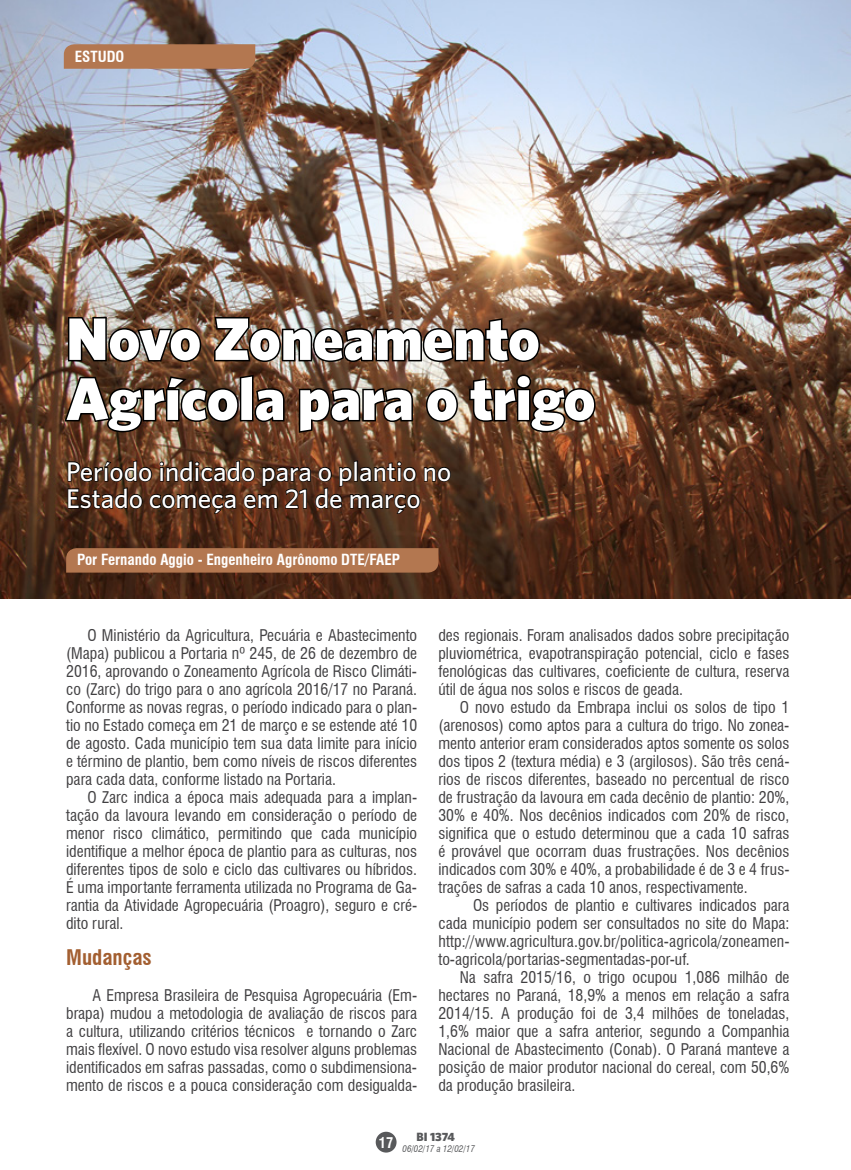
<style>
.page{position:relative;width:851px;height:1170px;background:#fff}
.page>*{position:absolute;margin:0;border:0;box-sizing:border-box;transform-origin:0 0}
.t1{font:900 60px/60px "Whitney HTF";color:#fff}
.t2{font:500 27px/27px "Whitney HTF";color:#fff}
.t3{font:700 condensed 21px "Swiss 721 BT";color:#a35f31}
.t4{font:condensed 15.75px/18px "Swiss 721 BT";color:#414042;text-align:justify}
.t5{font:700 condensed 15px "Swiss 721 BT";color:#fff}
.t6{font:700 condensed 14.4px "Swiss 721 BT";color:#fff}
.t7{font:900 12px "Whitney HTF";letter-spacing:-.005em;color:#58595b}
.t8{font:italic condensed 9px "Swiss 721 BT";color:#58595b}
</style>
<div class="page">
<div style="left:375px;top:1131px;width:21px;height:21px;background:#58595b;border-radius:50%"></div>
<img style="left:0;top:0;width:850px;height:598px">
<img style="left:66px;top:315px;width:137px;height:48px">
<img style="left:212px;top:315px;width:329px;height:48px">
<img style="left:62px;top:373px;width:224px;height:61px">
<img style="left:297px;top:386px;width:117px;height:48px">
<svg style="left:424px;top:386px;width:35px;height:37px"></svg>
<img style="left:467px;top:373px;width:130px;height:61px">
<svg style="left:67px;top:459px;width:384px;height:55px;background:#472918"></svg>
<svg style="left:64px;top:44px;width:191px;height:25px;background:#b27852"></svg>
<div style="left:66px;top:548px;width:372px;height:24px;background:#b37750"></div>
<p class="t5" style="left:75px;top:47px;width:51px">ESTUDO</p>
<h1 class="t1" style="left:66px;top:307px;width:530px">Novo Zoneamento<br>Agrícola para o trigo</h1>
<h2 class="t2" style="left:66px;top:457px;width:386px">Período indicado para o plantio no<br>Estado começa em 21 de março</h2>
<p class="t5" style="left:77px;top:551px;width:324px">Por Fernando Aggio - Engenheiro Agrônomo DTE/FAEP</p>
<p class="t4" style="left:66px;top:625px;width:352px;text-indent:21px">O Ministério da Agricultura, Pecuária e Abastecimento (Mapa) publicou a Portaria nº 245, de 26 de dezembro de 2016, aprovando o Zoneamento Agrícola de Risco Climáti&shy;co (Zarc) do trigo para o ano agrícola 2016/17 no Paraná.<br>Conforme as novas regras, o período indicado para o plan&shy;tio no Estado começa em 21 de março e se estende até 10 de agosto. Cada município tem sua data limite para início e término de plantio, bem como níveis de riscos diferentes para cada data, conforme listado na Portaria.</p>
<p class="t4" style="left:66px;top:787px;width:352px;text-indent:21px">O Zarc indica a época mais adequada para a implan&shy;tação da lavoura levando em consideração o período de menor risco climático, permitindo que cada município identifique a melhor época de plantio para as culturas, nos diferentes tipos de solo e ciclo das cultivares ou híbridos.<br>É uma importante ferramenta utilizada no Programa de Ga&shy;rantia da Atividade Agropecuária (Proagro), seguro e cré&shy;dito rural.</p>
<h3 class="t3" style="left:66px;top:944px;width:87px">Mudanças</h3>
<p class="t4" style="left:66px;top:985px;width:352px;text-indent:26px">A Empresa Brasileira de Pesquisa Agropecuária (Em&shy;brapa) mudou a metodologia de avaliação de riscos para a cultura, utilizando critérios técnicos e tornando o Zarc mais flexível. O novo estudo visa resolver alguns problemas identificados em safras passadas, como o subdimensiona&shy;mento de riscos e a pouca consideração com desigualda-</p>
<p class="t4" style="left:438px;top:625px;width:352px">des regionais. Foram analisados dados sobre precipitação pluviométrica, evapotranspiração potencial, ciclo e fases fenológicas das cultivares, coeficiente de cultura, reserva útil de água nos solos e riscos de geada.</p>
<p class="t4" style="left:438px;top:697px;width:352px;text-indent:21px">O novo estudo da Embrapa inclui os solos de tipo 1 (arenosos) como aptos para a cultura do trigo. No zonea&shy;mento anterior eram considerados aptos somente os solos dos tipos 2 (textura média) e 3 (argilosos). São três cená&shy;rios de riscos diferentes, baseado no percentual de risco de frustração da lavoura em cada decênio de plantio: 20%, 30% e 40%. Nos decênios indicados com 20% de risco, significa que o estudo determinou que a cada 10 safras é provável que ocorram duas frustrações. Nos decênios indicados com 30% e 40%, a probabilidade é de 3 e 4 frus&shy;trações de safras a cada 10 anos, respectivamente.</p>
<p class="t4" style="left:438px;top:896px;width:352px;text-indent:35px">Os períodos de plantio e cultivares indicados para cada município podem ser consultados no site do Mapa: http://www.agricultura.gov.br/politica-agricola/zoneamen&shy;to-agricola/portarias-segmentadas-por-uf.</p>
<p class="t4" style="left:438px;top:968px;width:352px;text-indent:21px">Na safra 2015/16, o trigo ocupou 1,086 milhão de hectares no Paraná, 18,9% a menos em relação a safra 2014/15. A produção foi de 3,4 milhões de toneladas, 1,6% maior que a safra anterior, segundo a Companhia Nacional de Abastecimento (Conab). O Paraná manteve a posição de maior produtor nacional do cereal, com 50,6% da produção brasileira.</p>
<p class="t6" style="left:379px;top:1133px;width:16px">17</p>
<p class="t7" style="left:416px;top:1128px;width:40px">BI 1374</p>
<p class="t8" style="left:402px;top:1143px;width:74px">06/02/17 a 12/02/17</p>
</div>
